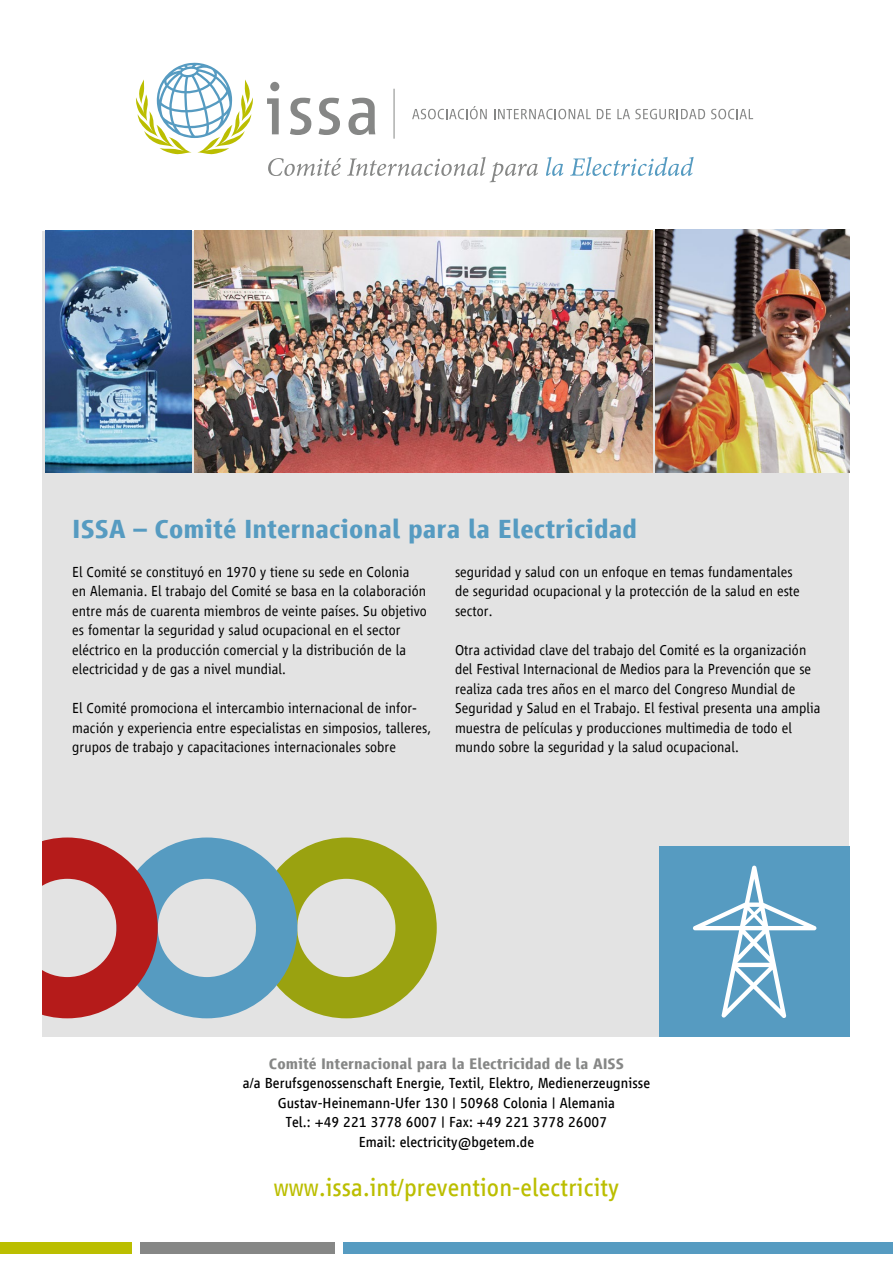
<style>
.page{position:relative;width:893px;height:1263px;background:#fff}
.page>*{position:absolute;margin:0;border:0;box-sizing:border-box;transform-origin:0 0}
.t1{font:700 27px "Vialog LT Com";color:#569bc1}
.t2{font:25.5px "Vialog LT Com";letter-spacing:.005em;color:#bbbe00}
.t3{font:700 15.75px "Vialog LT Com";color:#868786}
.t4{font:300 15px/19.5px "Vialog LT Com";letter-spacing:.005em;color:#000}
.t5{font:15px/19.5px "Vialog LT Com";letter-spacing:.005em;color:#000;text-align:center}
</style>
<div class="page">
<div style="left:43px;top:231px;width:806px;height:805px;background:#e3e3e3"></div>
<svg style="left:268px;top:158px;width:73px;height:18px"></svg>
<svg style="left:347px;top:157px;width:191px;height:25px"></svg>
<svg style="left:546px;top:157px;width:17px;height:19px"></svg>
<svg style="left:570px;top:157px;width:124px;height:19px"></svg>
<svg style="left:136px;top:63px;width:117px;height:91px"></svg>
<svg style="left:267px;top:82px;width:108px;height:53px"></svg>
<svg style="left:412px;top:106px;width:75px;height:13px"></svg>
<svg style="left:494px;top:109px;width:97px;height:10px"></svg>
<svg style="left:597px;top:109px;width:14px;height:10px"></svg>
<svg style="left:617px;top:109px;width:88px;height:10px"></svg>
<svg style="left:711px;top:109px;width:42px;height:10px"></svg>
<hr style="left:394px;top:89px;width:1px;height:50px;background:#868786">
<img style="left:656px;top:230px;width:193px;height:242px">
<svg style="left:43px;top:837px;width:394px;height:181px"></svg>
<div style="left:659px;top:846px;width:190px;height:190px;background:#569bc1"></div>
<svg style="left:693px;top:866px;width:124px;height:152px"></svg>
<img style="left:195px;top:231px;width:457px;height:241px">
<img style="left:45px;top:231px;width:146px;height:241px">
<div style="left:0;top:1242px;width:132px;height:12px;background:#bbbe00"></div>
<div style="left:140px;top:1242px;width:195px;height:12px;background:#868786"></div>
<div style="left:343px;top:1242px;width:550px;height:12px;background:#569bc1"></div>
<h1 class="t1" style="left:72px;top:514px;width:566px">ISSA – Comité Internacional para la Electricidad</h1>
<p class="t4" style="left:72px;top:562px;width:356px">El Comité se constituyó en 1970 y tiene su sede en Colonia en Alemania. El trabajo del Comité se basa en la colaboración entre más de cuarenta miembros de veinte países. Su objetivo es fomentar la seguridad y salud ocupacional en el sector eléctrico en la producción comercial y la distribución de la electricidad y de gas a nivel mundial.</p>
<p class="t4" style="left:72px;top:698px;width:361px">El Comité promociona el intercambio internacional de infor&shy;mación y experiencia entre especialistas en simposios, talleres, grupos de trabajo y capacitaciones internacionales sobre</p>
<p class="t4" style="left:455px;top:562px;width:346px">seguridad y salud con un enfoque en temas fundamentales de seguridad ocupacional y la protección de la salud en este sector.</p>
<p class="t4" style="left:455px;top:640px;width:367px">Otra actividad clave del trabajo del Comité es la organización del Festival Internacional de Medios para la Prevención que se realiza cada tres años en el marco del Congreso Mundial de Seguridad y Salud en el Trabajo. El festival presenta una amplia muestra de películas y producciones multimedia de todo el mundo sobre la seguridad y la salud ocupacional.</p>
<p class="t3" style="left:269px;top:1055px;width:357px">Comité Internacional para la Electricidad de la AISS</p>
<p class="t5" style="left:243px;top:1074px;width:409px">a/a Berufsgenossenschaft Energie, Textil, Elektro, Medienerzeugnisse Gustav-Heinemann-Ufer 130 | 50968 Colonia | Alemania<br>Tel.: +49 221 3778 6007 | Fax: +49 221 3778 26007<br>Email: electricity@bgetem.de</p>
<h2 class="t2" style="left:274px;top:1173px;width:347px">www.issa.int/prevention-electricity</h2>
</div>
